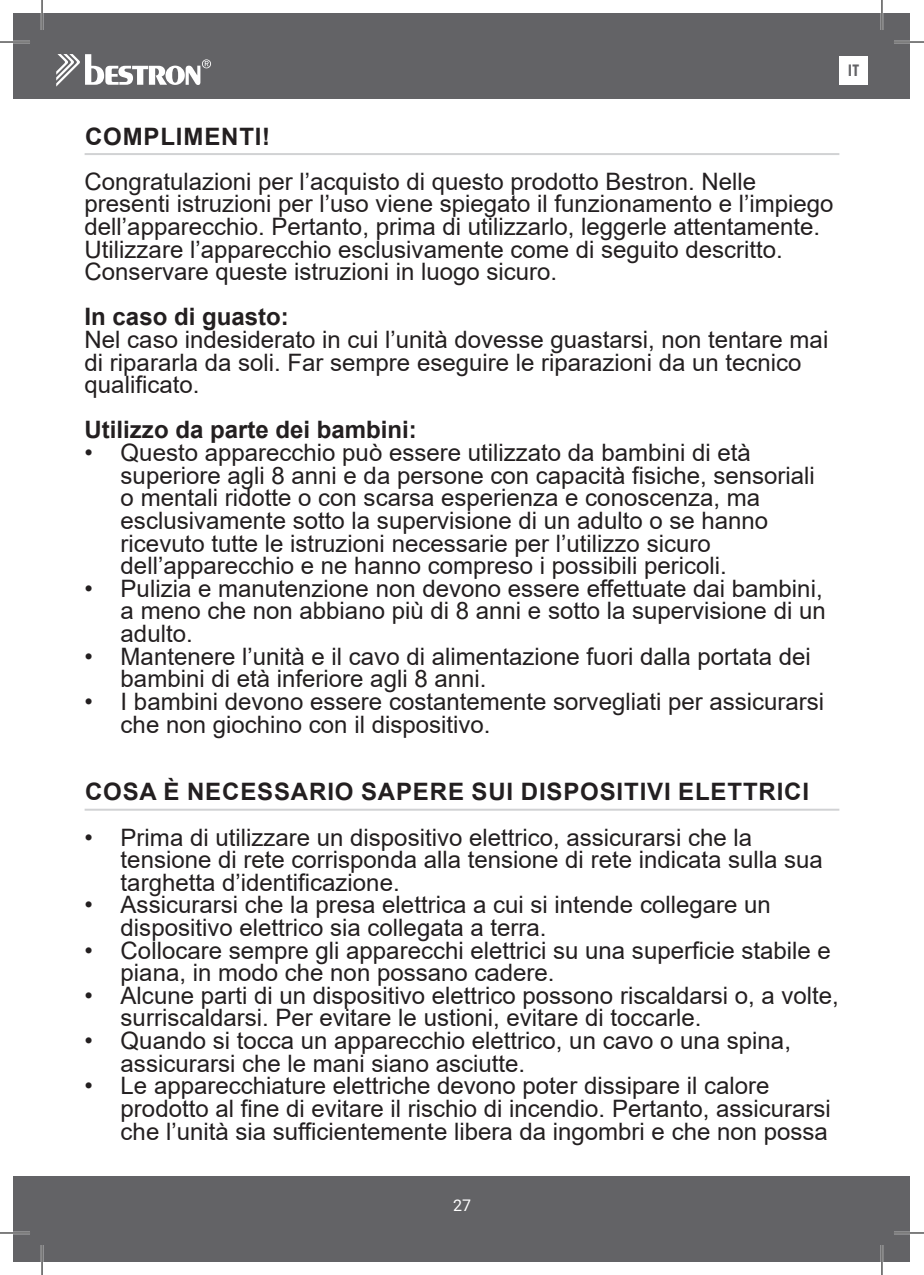
<style>
.page{position:relative;width:924px;height:1275px;background:#fff}
.page>*{position:absolute;margin:0;border:0;box-sizing:border-box;transform-origin:0 0}
.t1{font:24px/22.6px "Arial";color:#231f20}
.t2{font:700 24px "Arial";letter-spacing:.035em;color:#231f20}
.t3{font:700 24px "Arial";color:#231f20}
.t4{font:16px "Roboto";color:#fff}
.t5{font:700 16px "Century Gothic";color:#636366}
</style>
<div class="page">
<div style="left:14px;top:14px;width:895px;height:85px;background:#636366"></div>
<div style="left:14px;top:1176px;width:895px;height:85px;background:#636366"></div>
<svg style="left:56px;top:54px;width:155px;height:33px"></svg>
<div style="left:839px;top:56px;width:28px;height:29px;background:#fff"></div>
<hr style="left:85px;top:153px;width:754px;height:2px;background:#d1d2d4">
<hr style="left:85px;top:808px;width:754px;height:2px;background:#d1d2d4">
<hr style="left:0;top:41px;width:30px;height:2px;background:#fff">
<hr style="left:893px;top:41px;width:30px;height:2px;background:#fff">
<hr style="left:0;top:1231px;width:30px;height:3px;background:#fff">
<hr style="left:893px;top:1231px;width:30px;height:3px;background:#fff">
<hr style="left:41px;top:0;width:2px;height:30px;background:#fff">
<hr style="left:41px;top:1245px;width:2px;height:30px;background:#fff">
<hr style="left:880px;top:0;width:2px;height:30px;background:#fff">
<hr style="left:880px;top:1245px;width:2px;height:30px;background:#fff">
<hr style="left:0;top:42px;width:30px;height:1px;background:#000">
<hr style="left:893px;top:42px;width:30px;height:1px;background:#000">
<hr style="left:0;top:1232px;width:30px;height:1px;background:#000">
<hr style="left:893px;top:1232px;width:30px;height:1px;background:#000">
<hr style="left:42px;top:0;width:1px;height:30px;background:#000">
<hr style="left:42px;top:1245px;width:1px;height:30px;background:#000">
<hr style="left:881px;top:0;width:1px;height:30px;background:#000">
<hr style="left:881px;top:1245px;width:1px;height:30px;background:#000">
<p class="t5" style="left:847px;top:58px;width:13px">IT</p>
<p class="t2" style="left:85px;top:119px;width:186px">COMPLIMENTI!</p>
<p class="t1" style="left:85px;top:170px;width:750px">Congratulazioni per l’acquisto di questo prodotto Bestron. Nelle presenti istruzioni per l’uso viene spiegato il funzionamento e l’impiego dell’apparecchio. Pertanto, prima di utilizzarlo, leggerle attentamente.<br>Utilizzare l’apparecchio esclusivamente come di seguito descritto.<br>Conservare queste istruzioni in luogo sicuro.</p>
<p class="t3" style="left:85px;top:300px;width:206px">In caso di guasto:</p>
<p class="t1" style="left:85px;top:328px;width:744px">Nel caso indesiderato in cui l’unità dovesse guastarsi, non tentare mai di ripararla da soli. Far sempre eseguire le riparazioni da un tecnico qualificato.</p>
<p class="t3" style="left:85px;top:413px;width:334px">Utilizzo da parte dei bambini:</p>
<p class="t1" style="left:121px;top:441px;width:695px;text-indent:-36px">• Questo apparecchio può essere utilizzato da bambini di età superiore agli 8 anni e da persone con capacità fisiche, sensoriali o mentali ridotte o con scarsa esperienza e conoscenza, ma esclusivamente sotto la supervisione di un adulto o se hanno ricevuto tutte le istruzioni necessarie per l’utilizzo sicuro dell’apparecchio e ne hanno compreso i possibili pericoli.</p>
<p class="t1" style="left:121px;top:577px;width:706px;text-indent:-36px">• Pulizia e manutenzione non devono essere effettuate dai bambini, a meno che non abbiano più di 8 anni e sotto la supervisione di un adulto.</p>
<p class="t1" style="left:121px;top:645px;width:691px;text-indent:-36px">• Mantenere l’unità e il cavo di alimentazione fuori dalla portata dei bambini di età inferiore agli 8 anni.</p>
<p class="t1" style="left:121px;top:690px;width:704px;text-indent:-36px">• I bambini devono essere costantemente sorvegliati per assicurarsi che non giochino con il dispositivo.</p>
<p class="t2" style="left:85px;top:775px;width:725px">COSA È NECESSARIO SAPERE SUI DISPOSITIVI ELETTRICI</p>
<p class="t1" style="left:121px;top:825px;width:703px;text-indent:-36px">• Prima di utilizzare un dispositivo elettrico, assicurarsi che la tensione di rete corrisponda alla tensione di rete indicata sulla sua targhetta d’identificazione.</p>
<p class="t1" style="left:121px;top:893px;width:651px;text-indent:-36px">• Assicurarsi che la presa elettrica a cui si intende collegare un dispositivo elettrico sia collegata a terra.</p>
<p class="t1" style="left:121px;top:938px;width:711px;text-indent:-36px">• Collocare sempre gli apparecchi elettrici su una superficie stabile e piana, in modo che non possano cadere.</p>
<p class="t1" style="left:121px;top:984px;width:719px;text-indent:-36px">• Alcune parti di un dispositivo elettrico possono riscaldarsi o, a volte, surriscaldarsi. Per evitare le ustioni, evitare di toccarle.</p>
<p class="t1" style="left:121px;top:1029px;width:671px;text-indent:-36px">• Quando si tocca un apparecchio elettrico, un cavo o una spina, assicurarsi che le mani siano asciutte.</p>
<p class="t1" style="left:121px;top:1074px;width:711px;text-indent:-36px">• Le apparecchiature elettriche devono poter dissipare il calore prodotto al fine di evitare il rischio di incendio. Pertanto, assicurarsi che l’unità sia sufficientemente libera da ingombri e che non possa</p>
<p class="t4" style="left:453px;top:1193px;width:19px">27</p>
</div>
